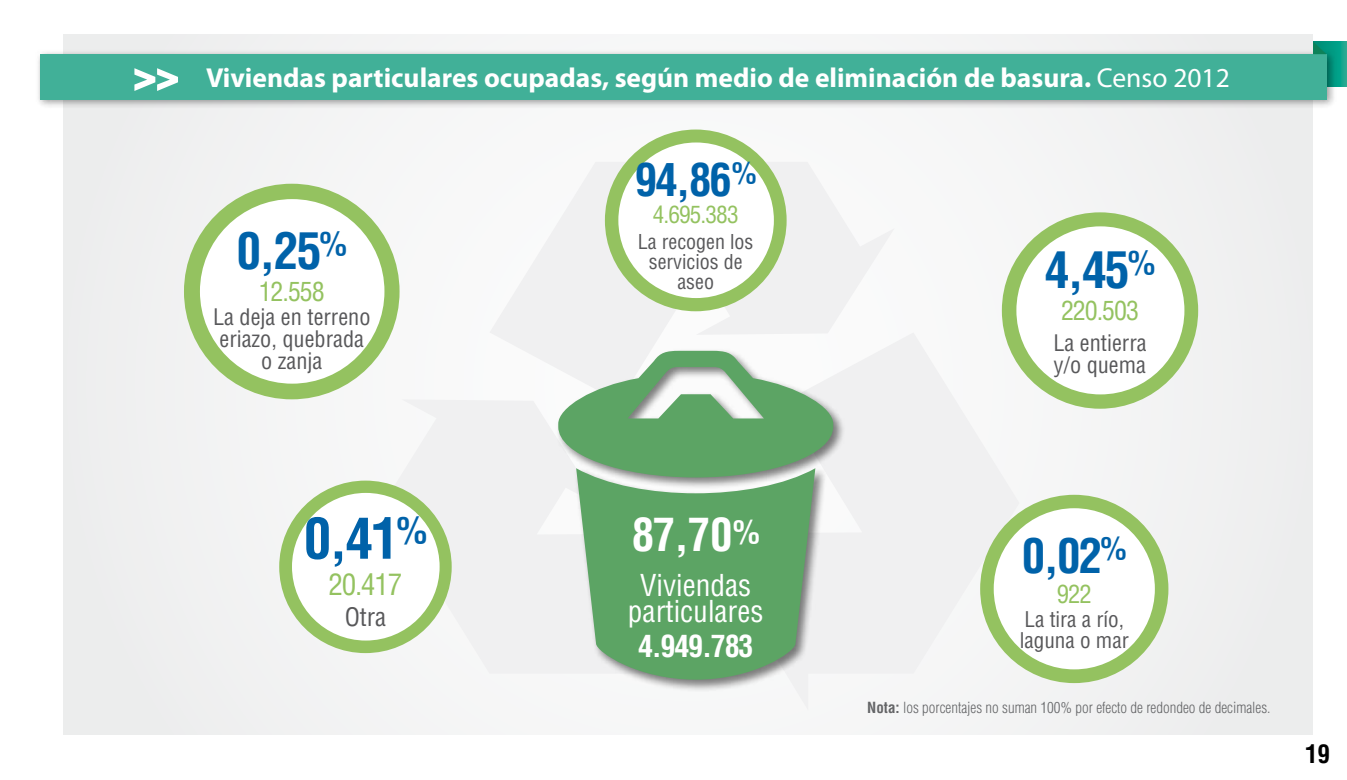
<style>
.page{position:relative;width:1347px;height:780px;background:#fff}
.page>*{position:absolute;margin:0;border:0;box-sizing:border-box;transform-origin:0 0}
.t1{font:700 condensed 55.5px "Helvetica";color:#0062a9}
.t2{font:700 condensed 49.5px "Helvetica";color:#0062a9}
.t3{font:700 condensed 47px "Helvetica";color:#0062a9}
.t4{font:700 condensed 45px "Helvetica";color:#fff}
.t5{font:700 condensed 44.5px "Helvetica";color:#0062a9}
.t6{font:700 condensed 37px "Helvetica";color:#0062a9}
.t7{font:700 condensed 30px "Helvetica";letter-spacing:-.04em;color:#fff}
.t8{font:condensed 29.5px/26.2px "Helvetica";color:#fff;text-align:center}
.t9{font:condensed 29px "Helvetica";color:#94c260}
.t10{font:700 27.5px "Myriad Pro";color:#fff}
.t11{font:condensed 26px "Helvetica";letter-spacing:-.04em;color:#94c260}
.t12{font:700 condensed 25px "Helvetica";color:#000}
.t13{font:condensed 24.75px "Helvetica";color:#58585a}
.t14{font:condensed 24.5px "Helvetica";color:#94c260}
.t15{font:condensed 23.25px "Helvetica";letter-spacing:-.04em;color:#94c260}
.t16{font:condensed 22.25px/22.2px "Helvetica";color:#58585a}
.t17{font:condensed 21px/21px "Helvetica";color:#58585a}
.t18{font:condensed 20px/20px "Helvetica";color:#58585a;text-align:center}
.t19{font:300 condensed 15px "Helvetica";color:#646567}
.s1{font-weight:400}
.s2{font-weight:700}
</style>
<div class="page">
<div style="left:64px;top:34px;width:1248px;height:700px;background:#f1f1f1"></div>
<svg style="left:1326px;top:42px;width:20px;height:45px"></svg>
<div style="left:35px;top:49px;width:1301px;height:60px;background:#000;opacity:.4"></div>
<div style="left:40px;top:54px;width:1286px;height:45px;background:#41b098"></div>
<svg style="left:1313px;top:42px;width:13px;height:12px"></svg>
<svg style="left:134px;top:68px;width:44px;height:23px"></svg>
<svg style="left:605px;top:129px;width:181px;height:182px"></svg>
<div style="left:618px;top:142px;width:156px;height:156px;background:#fff;border-radius:50%"></div>
<svg style="left:980px;top:494px;width:188px;height:189px"></svg>
<div style="left:993px;top:508px;width:161px;height:161px;background:#fff;border-radius:50%"></div>
<svg style="left:279px;top:480px;width:173px;height:173px"></svg>
<div style="left:292px;top:493px;width:147px;height:147px;background:#fff;border-radius:50%"></div>
<svg style="left:1001px;top:212px;width:197px;height:196px"></svg>
<div style="left:1016px;top:226px;width:168px;height:168px;background:#fff;border-radius:50%"></div>
<svg style="left:184px;top:184px;width:215px;height:215px"></svg>
<div style="left:200px;top:199px;width:184px;height:184px;background:#fff;border-radius:50%"></div>
<div style="left:555px;top:348px;width:291px;height:344px;background:#000;opacity:.5"></div>
<svg style="left:558px;top:351px;width:275px;height:328px;fill:#5ca464"></svg>
<p class="t10" style="left:206px;top:60px;width:1025px">Viviendas particulares ocupadas, según medio de eliminación de basura. <span class="s1">Censo 2012</span></p>
<h2 class="t2" style="left:236px;top:221px;width:112px">0,25<sup>%</sup></h2>
<p class="t11" style="left:259px;top:275px;width:68px">12.558</p>
<p class="t16" style="left:213px;top:305px;width:159px;text-align:center">La deja en terreno eriazo, quebrada o zanja</p>
<h3 class="t5" style="left:635px;top:153px;width:123px">94,86<sup>%</sup></h3>
<p class="t15" style="left:653px;top:200px;width:87px">4.695.383</p>
<p class="t18" style="left:638px;top:231px;width:117px">La recogen los servicios de aseo</p>
<h2 class="t2" style="left:1044px;top:240px;width:112px">4,45<sup>%</sup></h2>
<p class="t11" style="left:1061px;top:294px;width:79px">220.503</p>
<p class="t16" style="left:1053px;top:331px;width:95px">La entierra y/o quema</p>
<h3 class="t6" style="left:396px;top:508px;width:32px">%</h3>
<h1 class="t1" style="left:304px;top:504px;width:97px">0,41</h1>
<p class="t9" style="left:328px;top:566px;width:75px">20.417</p>
<p class="t13" style="left:345px;top:601px;width:43px">Otra</p>
<h3 class="t4" style="left:631px;top:507px;width:130px">87,70<sup>%</sup></h3>
<p class="t8" style="left:628px;top:571px;width:137px">Viviendas particulares</p>
<p class="t7" style="left:638px;top:627px;width:117px">4.949.783</p>
<h3 class="t3" style="left:1021px;top:527px;width:106px">0,02<sup>%</sup></h3>
<p class="t14" style="left:1056px;top:579px;width:36px">922</p>
<p class="t17" style="left:1019px;top:608px;width:111px">La tira a río, laguna o mar</p>
<p class="t19" style="left:867px;top:698px;width:405px"><span class="s2">Nota:</span> los porcentajes no suman 100% por efecto de redondeo de decimales.</p>
<p class="t12" style="left:1305px;top:739px;width:26px">19</p>
</div>
